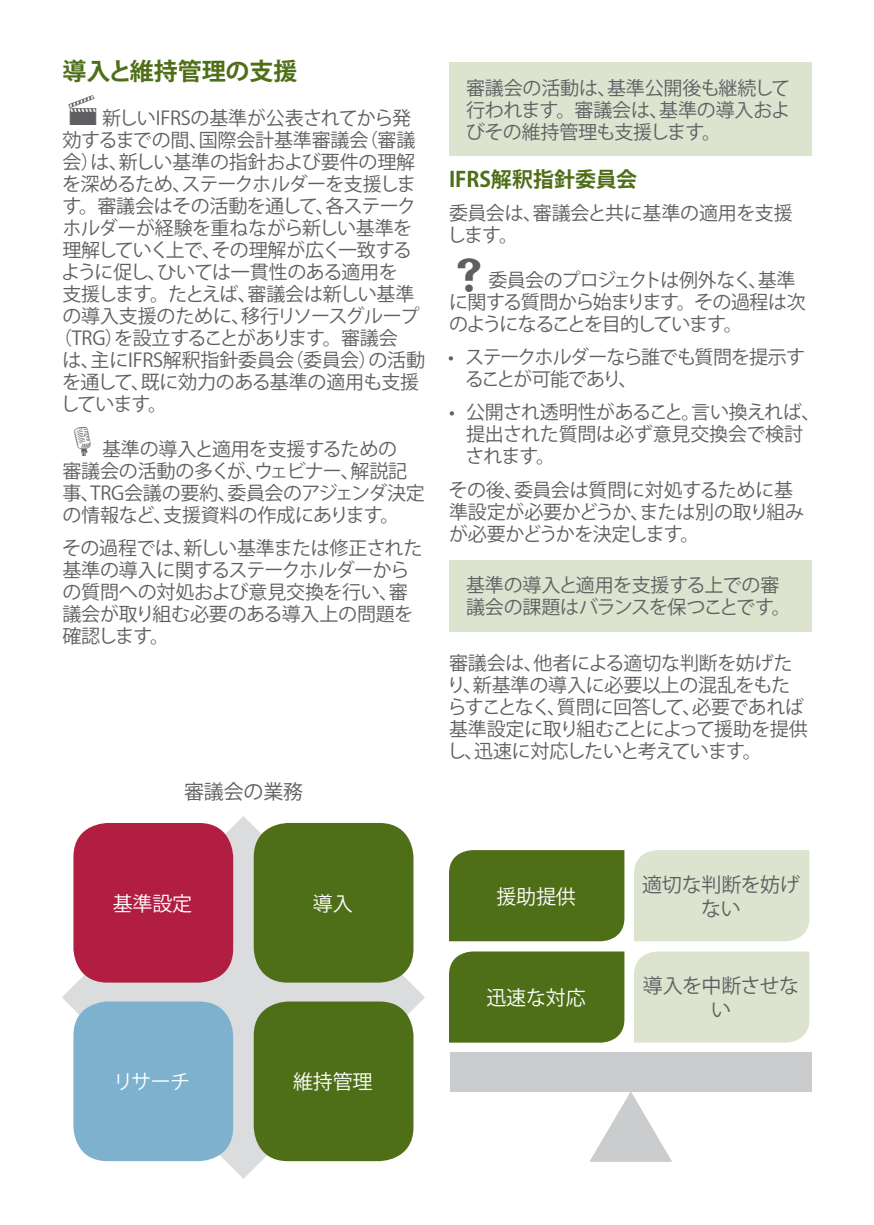
<style>
.page{position:relative;width:874px;height:1225px;background:#fff}
.page>*{position:absolute;margin:0;border:0;box-sizing:border-box;transform-origin:0 0}
.Subheadings{font:700 24px "Koz Go Pro";color:#4e6e17}
.Subsubheading{font:700 21px "Koz Go Pro";color:#4e6e17}
.graphic_text_-_white{font:20px "Koz Go Pro";letter-spacing:-.01em;color:#fff}
.graphic_text{font:20px/24px "Koz Go Pro";letter-spacing:-.01em;color:#5f5f62;text-align:center}
.graphic_text-2{font:20px/24px "Koz Go Pro";letter-spacing:-.03em;color:#5f5f62;text-align:center}
.Body_copy{font:19px/22px "Koz Go Pro";letter-spacing:-.02em;color:#5f5f62}
.Body_copy-2{font:19px/22px "Koz Go Pro";letter-spacing:-.06em;color:#5f5f62}
.Body_copy-3{font:19px "Koz Go Pro";letter-spacing:-.04em;color:#5f5f62}
.Body_copy-4{font:19px "Koz Go Pro";letter-spacing:-.05em;color:#5f5f62}
</style>
<div class="page">
<div style="left:449px;top:62px;width:362px;height:94px;background:#dce3cf"></div>
<div style="left:449px;top:560px;width:362px;height:71px;background:#dce3cf"></div>
<svg style="left:62px;top:816px;width:363px;height:362px"></svg>
<div style="left:73px;top:823px;width:160px;height:159px;background:#b11e42;border-radius:34px"></div>
<div style="left:73px;top:1001px;width:160px;height:160px;background:#7db1cd;border-radius:34px"></div>
<div style="left:253px;top:823px;width:160px;height:159px;background:#4e6e17;border-radius:34px"></div>
<div style="left:253px;top:1001px;width:160px;height:160px;background:#4e6e17;border-radius:34px"></div>
<svg style="left:590px;top:1092px;width:82px;height:69px"></svg>
<div style="left:450px;top:1052px;width:361px;height:40px;background:#cbccce"></div>
<div style="left:449px;top:850px;width:175px;height:91px;background:#4e6e17"></div>
<div style="left:449px;top:951px;width:175px;height:91px;background:#4e6e17"></div>
<div style="left:634px;top:850px;width:175px;height:91px;background:#dce3cf"></div>
<div style="left:634px;top:951px;width:175px;height:91px;background:#dce3cf"></div>
<p class="Subheadings" style="left:62px;top:56px;width:236px">導入と維持管理の支援</p>
<p class="Body_copy" style="left:62px;top:107px;width:350px">•新しいIFRSの基準が公表されてから発</p>
<p class="Body_copy" style="left:62px;top:129px;width:354px">効するまでの間、国際会計基準審議会（審議</p>
<p class="Body_copy" style="left:62px;top:151px;width:354px">会）は、新しい基準の指針および要件の理解</p>
<p class="Body_copy-3" style="left:62px;top:172px;width:355px">を深めるため、ステークホルダーを支援しま</p>
<p class="Body_copy" style="left:62px;top:195px;width:355px">す。審議会はその活動を通して、各ステーク</p>
<p class="Body_copy" style="left:62px;top:217px;width:351px">ホルダーが経験を重ねながら新しい基準を</p>
<p class="Body_copy-3" style="left:62px;top:238px;width:351px">理解していく上で、その理解が広く一致する</p>
<p class="Body_copy" style="left:61px;top:261px;width:338px">ように促し、ひいては一貫性のある適用を</p>
<p class="Body_copy-4" style="left:62px;top:282px;width:353px">支援します。たとえば、審議会は新しい基準</p>
<p class="Body_copy" style="left:62px;top:305px;width:358px">の導入支援のために、移行リソースグループ</p>
<p class="Body_copy" style="left:53px;top:327px;width:346px">（TRG）を設立することがあります。審議会</p>
<p class="Body_copy" style="left:62px;top:349px;width:364px">は、主にIFRS解釈指針委員会（委員会）の活動</p>
<p class="Body_copy" style="left:62px;top:371px;width:358px">を通して、既に効力のある基準の適用も支援</p>
<p class="Body_copy" style="left:60px;top:393px;width:108px">しています。</p>
<p class="Body_copy" style="left:62px;top:438px;width:364px;text-indent:40px">基準の導入と適用を支援するための<br>審議会の活動の多くが、ウェビナー、解説記事、TRG会議の要約、委員会のアジェンダ決定の情報など、支援資料の作成にあります。</p>
<p class="Body_copy" style="left:62px;top:537px;width:362px">その過程では、新しい基準または修正された基準の導入に関するステークホルダーからの質問への対処および意見交換を行い、審議会が取り組む必要のある導入上の問題を確認します。</p>
<p class="graphic_text" style="left:184px;top:780px;width:120px">審議会の業務</p>
<p class="Body_copy" style="left:466px;top:77px;width:325px;text-align:justify">審議会の活動は、基準公開後も継続して行われます。審議会は、基準の導入およびその維持管理も支援します。</p>
<p class="Subsubheading" style="left:449px;top:165px;width:190px">IFRS解釈指針委員会</p>
<p class="Body_copy" style="left:447px;top:202px;width:347px">委員会は、審議会と共に基準の適用を支援します。</p>
<p class="Body_copy-2" style="left:449px;top:269px;width:358px">▲委員会のプロジェクトは例外なく、基準に関する質問から始まります。その過程は次のようになることを目的しています。</p>
<p class="Body_copy-2" style="left:464px;top:346px;width:341px;text-indent:-17px">• ステークホルダーなら誰でも質問を提示することが可能であり、</p>
<p class="Body_copy" style="left:465px;top:402px;width:356px;text-indent:-16px">• 公開され透明性があること。言い換えれば、提出された質問は必ず意見交換会で検討されます。</p>
<p class="Body_copy" style="left:448px;top:479px;width:357px">その後、委員会は質問に対処するために基準設定が必要かどうか、または別の取り組みが必要かどうかを決定します。</p>
<p class="Body_copy" style="left:466px;top:575px;width:326px">基準の導入と適用を支援する上での審議会の課題はバランスを保つことです。</p>
<p class="Body_copy" style="left:446px;top:653px;width:362px">審議会は、他者による適切な判断を妨げたり、新基準の導入に必要以上の混乱をもたらすことなく、質問に回答して、必要であれば基準設定に取り組むことによって援助を提供し、迅速に対応したいと考えています。　</p>
<p class="graphic_text_-_white" style="left:113px;top:890px;width:81px">基準設定</p>
<p class="graphic_text_-_white" style="left:113px;top:1069px;width:79px">リサーチ</p>
<p class="graphic_text_-_white" style="left:313px;top:890px;width:41px">導入</p>
<p class="graphic_text_-_white" style="left:293px;top:1069px;width:81px">維持管理</p>
<p class="graphic_text_-_white" style="left:496px;top:883px;width:81px">援助提供</p>
<p class="graphic_text_-_white" style="left:486px;top:984px;width:101px">迅速な対応</p>
<p class="graphic_text" style="left:641px;top:873px;width:159px">適切な判断を妨げない</p>
<p class="graphic_text-2" style="left:642px;top:974px;width:158px">導入を中断させない</p>
</div>
